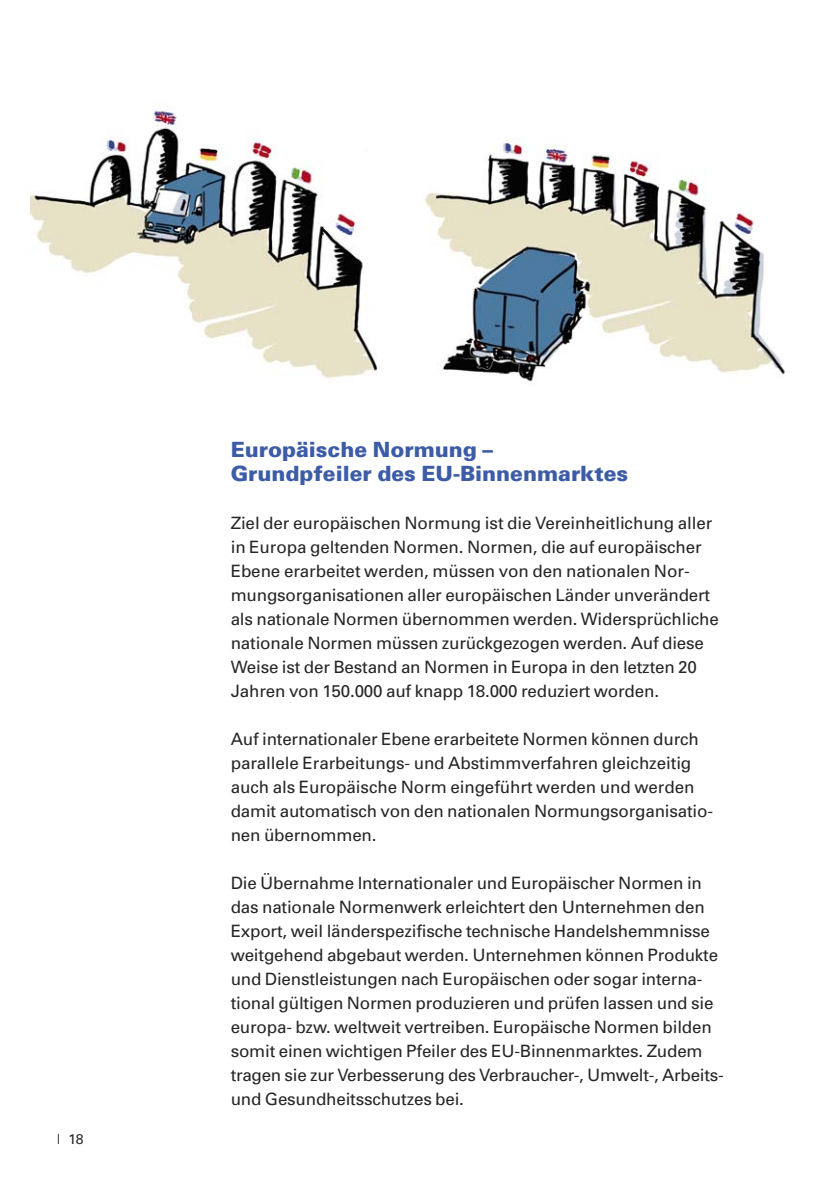
<style>
.page{position:relative;width:840px;height:1191px;background:#fff}
.page>*{position:absolute;margin:0;border:0;box-sizing:border-box;transform-origin:0 0}
.t1{font:900 21px/24px "Univers";color:#3d5ca7}
.t2{font:17px/24px "Univers";letter-spacing:-.01em;color:#272627}
.t3{font:14px "Univers";color:#272627}
</style>
<div class="page">
<img style="left:424px;top:138px;width:361px;height:244px">
<img style="left:31px;top:110px;width:347px;height:268px">
<p class="t3" style="left:57px;top:1134px;width:28px">| 18</p>
<p class="t1" style="left:230px;top:439px;width:399px">Europäische Normung –<br>Grundpfeiler des EU-Binnenmarktes</p>
<p class="t2" style="left:230px;top:513px;width:489px">Ziel der europäischen Normung ist die Vereinheitlichung aller in Europa geltenden Normen. Normen, die auf europäischer Ebene erarbeitet werden, müssen von den nationalen Nor - mungs orga ni sationen aller europäischen Länder unverändert als nationale Normen übernommen werden. Widersprüchliche nationale Normen müssen zurückgezogen werden. Auf diese Weise ist der Bestand an Normen in Europa in den letzten 20<br>Jahren von 150.000 auf knapp 18.000 reduziert worden.</p>
<p class="t2" style="left:230px;top:729px;width:483px">Auf internationaler Ebene erarbeitete Normen können durch parallele Erarbeitungs- und Abstimmverfahren gleichzeitig auch als Europäische Norm eingeführt werden und werden damit automatisch von den nationalen Normungsorgani satio - nen übernommen.</p>
<p class="t2" style="left:230px;top:873px;width:494px">Die Übernahme Internationaler und Europäischer Normen in das nationale Normenwerk erleichtert den Unternehmen den Export, weil länderspezifische technische Handelshemmnisse weitgehend abgebaut werden. Unternehmen können Produkte und Dienstleistungen nach Europäischen oder sogar interna - tional gültigen Normen produzieren und prüfen lassen und sie europa- bzw. weltweit vertreiben. Europäische Normen bilden somit einen wichtigen Pfeiler des EU-Binnenmarktes. Zudem tragen sie zur Verbesserung des Verbraucher-, Umwelt-, Arbeits&shy;und Gesundheitsschutzes bei.</p>
</div>
